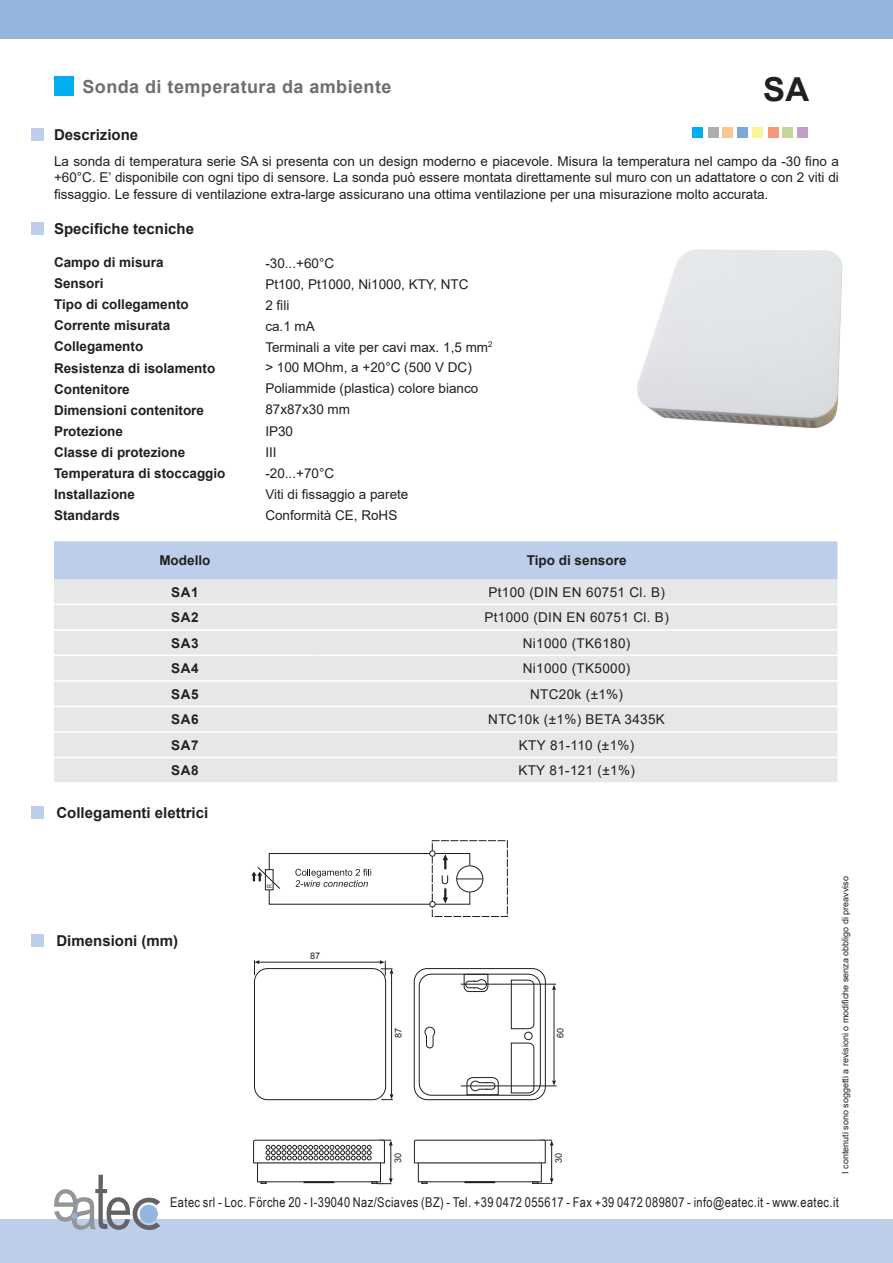
<style>
.page{position:relative;width:893px;height:1263px;background:#fff}
.page>*{position:absolute;margin:0;border:0;box-sizing:border-box;transform-origin:0 0}
.t1{font:700 33px "Arial";color:#231f20}
.t2{font:700 18px "Arial";letter-spacing:.025em;color:#6c6e70}
.t3{font:700 15px "Arial";color:#231f20}
.t4{font:13.5px/21px "Arial";color:#231f20;text-align:justify}
.t5{font:700 13.5px/21px "Arial";color:#231f20}
.t6{font:13.5px "Arial Narrow";letter-spacing:.03em;color:#231f20}
.t7{font:13.5px "Arial";letter-spacing:.025em;color:#231f20}
.t8{font:9.15px "Arial";color:#231f20}
.t9{font:9px "Arial";color:#231f20}
</style>
<div class="page">
<div style="left:31px;top:128px;width:13px;height:12px;background:#bccee9"></div>
<div style="left:54px;top:77px;width:19px;height:19px;background:#00aeef"></div>
<div style="left:31px;top:222px;width:13px;height:13px;background:#bccee9"></div>
<div style="left:31px;top:806px;width:13px;height:13px;background:#bccee9"></div>
<div style="left:31px;top:934px;width:13px;height:13px;background:#bccee9"></div>
<hr style="left:391px;top:1142px;width:1px;height:37px;background:#231f20">
<div style="left:304px;top:1181px;width:30px;height:2px;border:1px solid #231f20"></div>
<svg style="left:372px;top:1178px;width:21px;height:6px"></svg>
<hr style="left:391px;top:974px;width:1px;height:121px;background:#231f20">
<svg style="left:381px;top:1094px;width:12px;height:6px"></svg>
<hr style="left:259px;top:962px;width:121px;height:1px;background:#231f20">
<svg style="left:254px;top:960px;width:5px;height:15px"></svg>
<svg style="left:380px;top:960px;width:13px;height:15px"></svg>
<svg style="left:511px;top:979px;width:23px;height:50px"></svg>
<svg style="left:511px;top:1042px;width:23px;height:51px"></svg>
<svg style="left:466px;top:1077px;width:33px;height:16px"></svg>
<svg style="left:464px;top:976px;width:24px;height:16px"></svg>
<hr style="left:461px;top:984px;width:95px;height:1px;background:#231f20">
<hr style="left:461px;top:1085px;width:96px;height:1px;background:#231f20">
<hr style="left:554px;top:988px;width:1px;height:93px;background:#231f20">
<svg style="left:552px;top:985px;width:4px;height:5px"></svg>
<svg style="left:552px;top:1080px;width:4px;height:5px"></svg>
<div style="left:254px;top:968px;width:132px;height:132px;border:1px solid #231f20;border-radius:13px"></div>
<div style="left:414px;top:968px;width:132px;height:132px;border:1px solid #231f20;border-radius:13px"></div>
<div style="left:419px;top:974px;width:122px;height:121px;border:1px solid #231f20;border-radius:12px"></div>
<svg style="left:424px;top:1027px;width:11px;height:21px"></svg>
<div style="left:524px;top:1032px;width:8px;height:8px;border:1px solid #231f20;border-radius:50%"></div>
<svg style="left:253px;top:1139px;width:140px;height:24px"></svg>
<hr style="left:551px;top:1142px;width:1px;height:37px;background:#231f20">
<div style="left:465px;top:1181px;width:30px;height:2px;border:1px solid #231f20"></div>
<svg style="left:414px;top:1139px;width:140px;height:24px"></svg>
<svg style="left:532px;top:1178px;width:22px;height:6px"></svg>
<svg style="left:421px;top:1181px;width:6px;height:2px"></svg>
<svg style="left:251px;top:840px;width:257px;height:77px"></svg>
<img style="left:637px;top:249px;width:206px;height:179px">
<div style="left:54px;top:541px;width:783px;height:39px;background:#bccee9"></div>
<div style="left:54px;top:580px;width:783px;height:202px;background:#e6e7e9"></div>
<hr style="left:54px;top:604px;width:262px;height:1px;background:#fff">
<hr style="left:316px;top:604px;width:521px;height:1px;background:#fff">
<hr style="left:54px;top:629px;width:262px;height:2px;background:#fff">
<hr style="left:316px;top:629px;width:521px;height:2px;background:#fff">
<hr style="left:54px;top:655px;width:262px;height:1px;background:#fff">
<hr style="left:316px;top:655px;width:521px;height:1px;background:#fff">
<hr style="left:54px;top:680px;width:262px;height:2px;background:#fff">
<hr style="left:316px;top:680px;width:521px;height:2px;background:#fff">
<hr style="left:54px;top:706px;width:262px;height:1px;background:#fff">
<hr style="left:316px;top:706px;width:521px;height:1px;background:#fff">
<hr style="left:54px;top:731px;width:262px;height:2px;background:#fff">
<hr style="left:316px;top:731px;width:521px;height:2px;background:#fff">
<hr style="left:54px;top:757px;width:262px;height:1px;background:#fff">
<hr style="left:316px;top:757px;width:521px;height:1px;background:#fff">
<div style="left:0;top:0;width:893px;height:39px;background:#95b5de"></div>
<div style="left:0;top:1219px;width:893px;height:44px;background:#bccee9"></div>
<svg style="left:54px;top:1175px;width:106px;height:55px"></svg>
<div style="left:692px;top:128px;width:11px;height:10px;background:#00aeef"></div>
<div style="left:782px;top:128px;width:11px;height:10px;background:#c3d597"></div>
<div style="left:797px;top:128px;width:11px;height:10px;background:#c29ec9"></div>
<div style="left:768px;top:128px;width:10px;height:10px;background:#f6977a"></div>
<div style="left:752px;top:128px;width:11px;height:10px;background:#f9f59f"></div>
<div style="left:723px;top:128px;width:10px;height:10px;background:#fcc691"></div>
<div style="left:708px;top:128px;width:10px;height:10px;background:#adaeb2"></div>
<div style="left:738px;top:128px;width:10px;height:10px;background:#7ca7d8"></div>
<h2 class="t2" style="left:82px;top:74px;width:311px">Sonda di temperatura da ambiente</h2>
<p class="t3" style="left:54px;top:124px;width:86px">Descrizione</p>
<h1 class="t1" style="left:763px;top:66px;width:47px">SA</h1>
<p class="t4" style="left:54px;top:153px;width:786px;line-height:16.2px">La sonda di temperatura serie SA si presenta con un design moderno e piacevole. Misura la temperatura nel campo da -30 fino a +60°C. E’ disponibile con ogni tipo di sensore. La sonda può essere montata direttamente sul muro con un adattatore o con 2 viti di fissaggio. Le fessure di ventilazione extra-large assicurano una ottima ventilazione per una misurazione molto accurata.</p>
<p class="t3" style="left:54px;top:218px;width:142px">Specifiche tecniche</p>
<p class="t5" style="left:54px;top:252px;width:173px">Campo di misura<br>Sensori<br>Tipo di collegamento<br>Corrente misurata<br>Collegamento<br>Resistenza di isolamento<br>Contenitore<br>Dimensioni contenitore<br>Protezione<br>Classe di protezione<br>Temperatura di stoccaggio<br>Installazione<br>Standards</p>
<p class="t4" style="left:265px;top:252px;width:229px;text-align:left">-30...+60°C<br>Pt100, Pt1000, Ni1000, KTY, NTC<br>2 fili<br>ca.1 mA<br>Terminali a vite per cavi max. 1,5 mm<sup>2 </sup>&gt; 100 MOhm, a +20°C (500 V DC)<br>Poliammide (plastica) colore bianco<br>87x87x30 mm<br>IP30<br>III<br>-20...+70°C<br>Viti di fissaggio a parete<br>Conformità CE, RoHS</p>
<p class="t5" style="left:159px;top:550px;width:53px">Modello</p>
<p class="t5" style="left:527px;top:550px;width:101px">Tipo di sensore</p>
<p class="t5" style="left:171px;top:581px;width:29px">SA1</p>
<p class="t7" style="left:488px;top:582px;width:178px">Pt100 (DIN EN 60751 Cl. B)</p>
<p class="t5" style="left:171px;top:607px;width:29px">SA2</p>
<p class="t7" style="left:484px;top:608px;width:186px">Pt1000 (DIN EN 60751 Cl. B)</p>
<p class="t5" style="left:171px;top:632px;width:29px">SA3</p>
<p class="t7" style="left:523px;top:633px;width:109px">Ni1000 (TK6180)</p>
<p class="t5" style="left:171px;top:658px;width:29px">SA4</p>
<p class="t7" style="left:523px;top:659px;width:109px">Ni1000 (TK5000)</p>
<p class="t5" style="left:171px;top:683px;width:29px">SA5</p>
<p class="t4" style="left:530px;top:683px;width:94px">NTC20k (±1%)</p>
<p class="t5" style="left:171px;top:709px;width:29px">SA6</p>
<p class="t7" style="left:488px;top:710px;width:178px">NTC10k (±1%) BETA 3435K</p>
<p class="t5" style="left:171px;top:734px;width:29px">SA7</p>
<p class="t4" style="left:519px;top:734px;width:117px">KTY 81-110 (±1%)</p>
<p class="t5" style="left:171px;top:760px;width:29px">SA8</p>
<p class="t4" style="left:518px;top:760px;width:118px">KTY 81-121 (±1%)</p>
<p class="t3" style="left:56px;top:802px;width:153px">Collegamenti elettrici</p>
<p class="t3" style="left:56px;top:930px;width:123px">Dimensioni (mm)</p>
<p class="t8" style="left:310px;top:950px;width:12px">87</p>
<p class="t8" style="left:392px;top:1038px;width:12px;rotate:-90deg">87</p>
<p class="t8" style="left:392px;top:1163px;width:12px;rotate:-90deg">30</p>
<p class="t8" style="left:554px;top:1038px;width:12px;rotate:-90deg">60</p>
<p class="t8" style="left:553px;top:1163px;width:12px;rotate:-90deg">30</p>
<p class="t9" style="left:839px;top:1174px;width:299px;rotate:-90deg">I contenuti sono soggetti a revisioni o modifiche senza obbligo di preavviso</p>
<p class="t6" style="left:170px;top:1193px;width:670px">Eatec srl - Loc. Förche 20 - I-39040 Naz/Sciaves (BZ) - Tel. +39 0472 055617 - Fax +39 0472 089807 - info@eatec.it - www.eatec.it</p>
</div>
